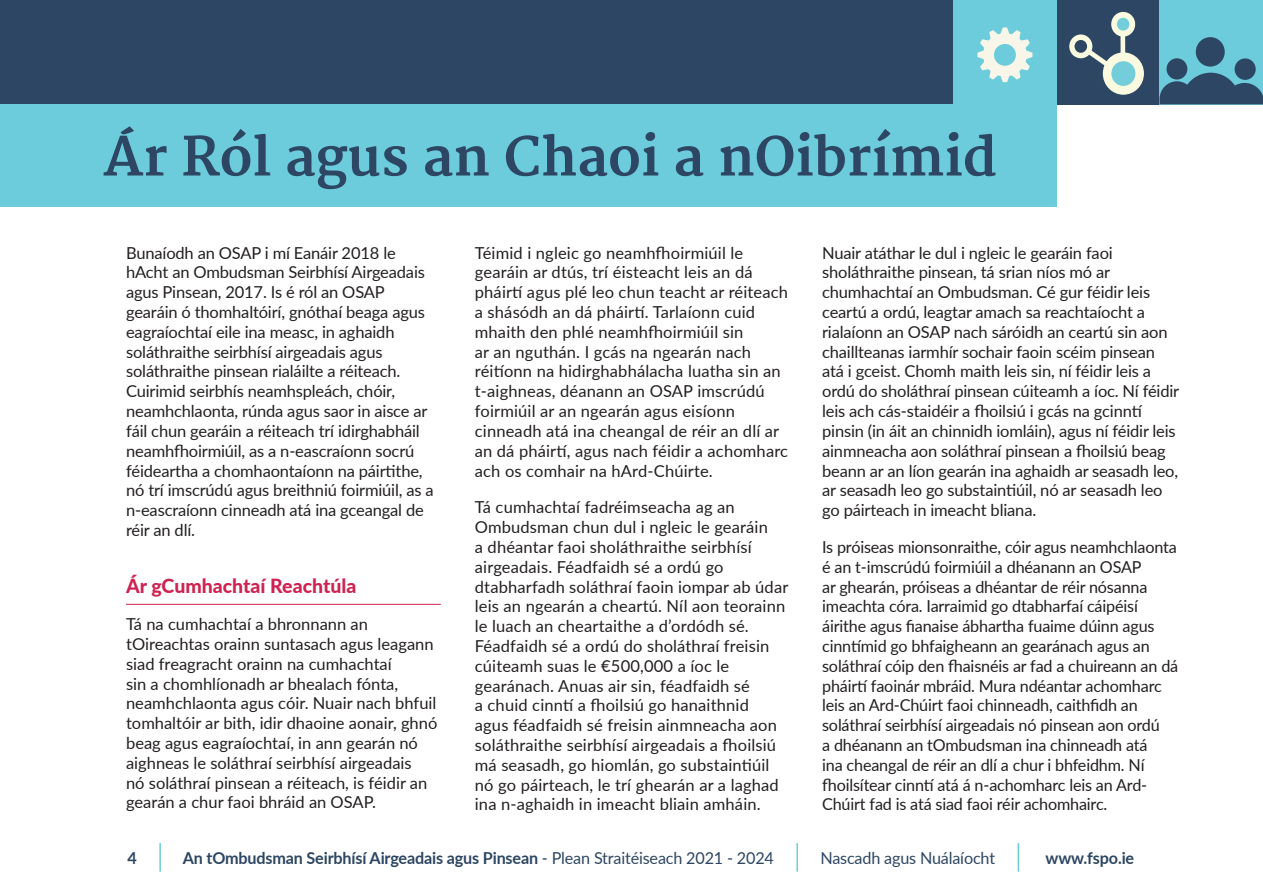
<style>
.page{position:relative;width:1263px;height:893px;background:#fff}
.page>*{position:absolute;margin:0;border:0;box-sizing:border-box;transform-origin:0 0}
.t1{font:700 52.5px "Merriweather";color:#2d4663}
.t2{font:800 19.5px "Lato";color:#ce2352}
.t3{font:16.5px/19.8px "Lato";letter-spacing:-.01em;color:#231f20}
.t4{font:16.5px/19.8px "Lato";letter-spacing:.01em;color:#231f20}
.t5{font:700 16.5px "Lato";letter-spacing:-.01em;color:#2d4663}
.t6{font:16.5px "Lato";letter-spacing:-.01em;color:#2d4663}
.s1{font-weight:400}
</style>
<div class="page">
<div style="left:0;top:0;width:953px;height:105px;background:#2d4663"></div>
<div style="left:0;top:105px;width:1057px;height:102px;background:#6cccdc"></div>
<hr style="left:126px;top:604px;width:315px;height:1px;background:#ce2352">
<div style="left:953px;top:0;width:104px;height:121px;background:#6cccdc"></div>
<div style="left:1057px;top:0;width:102px;height:104px;background:#2d4663"></div>
<div style="left:1159px;top:0;width:104px;height:104px;background:#6cccdc"></div>
<svg style="left:977px;top:27px;width:55px;height:55px"></svg>
<div style="left:1166px;top:58px;width:21px;height:22px;background:#2d4663;border-radius:50%"></div>
<div style="left:1234px;top:58px;width:22px;height:22px;background:#2d4663;border-radius:50%"></div>
<svg style="left:1159px;top:73px;width:103px;height:31px"></svg>
<div style="left:1196px;top:37px;width:29px;height:30px;background:#2d4663;border-radius:50%"></div>
<div style="left:1069px;top:34px;width:23px;height:24px;background:#f9fadf;border-radius:50%"></div>
<div style="left:1103px;top:52px;width:41px;height:43px;background:#f9fadf;border-radius:50%"></div>
<svg style="left:1079px;top:11px;width:58px;height:71px"></svg>
<div style="left:1111px;top:61px;width:24px;height:25px;background:#73cdda;border-radius:50%"></div>
<div style="left:1117px;top:18px;width:12px;height:13px;background:#73cdda;border-radius:50%"></div>
<div style="left:1074px;top:40px;width:13px;height:13px;background:#2d4663;border-radius:50%"></div>
<hr style="left:1262px;top:105px;width:1px;height:151px;background:#f7f6e8">
<hr style="left:1262px;top:0;width:1px;height:105px;background:#2d4663">
<hr style="left:159px;top:843px;width:2px;height:29px;background:#6cccdc">
<hr style="left:796px;top:843px;width:2px;height:29px;background:#6cccdc">
<hr style="left:1017px;top:843px;width:2px;height:29px;background:#6cccdc">
<h1 class="t1" style="left:103px;top:126px;width:895px">Ár Ról agus an Chaoi a nOibrímid</h1>
<p class="t3" style="left:126px;top:242px;width:309px">Bunaíodh an OSAP i mí Eanáir 2018 le hAcht an Ombudsman Seirbhísí Airgeadais agus Pinsean, 2017. Is é ról an OSAP gearáin ó thomhaltóirí, gnóthaí beaga agus eagraíochtaí eile ina measc, in aghaidh soláthraithe seirbhísí airgeadais agus soláthraithe pinsean rialáilte a réiteach.<br>Cuirimid seirbhís neamhspleách, chóir, neamhchlaonta, rúnda agus saor in aisce ar fáil chun gearáin a réiteach trí idirghabháil neamhfhoirmiúil, as a n-eascraíonn socrú féideartha a chomhaontaíonn na páirtithe, nó trí imscrúdú agus breithniú foirmiúil, as a n-eascraíonn cinneadh atá ina gceangal de réir an dlí.</p>
<h2 class="t2" style="left:126px;top:572px;width:232px">Ár gCumhachtaí Reachtúla</h2>
<p class="t3" style="left:126px;top:613px;width:313px">Tá na cumhachtaí a bhronnann an tOireachtas orainn suntasach agus leagann siad freagracht orainn na cumhachtaí<br>sin a chomhlíonadh ar bhealach fónta, neamhchlaonta agus cóir. Nuair nach bhfuil tomhaltóir ar bith, idir dhaoine aonair, ghnó beag agus eagraíochtaí, in ann gearán nó aighneas le soláthraí seirbhísí airgeadais<br>nó soláthraí pinsean a réiteach, is féidir an gearán a chur faoi bhráid an OSAP.</p>
<p class="t4" style="left:475px;top:242px;width:315px">Téimid i ngleic go neamhfhoirmiúil le gearáin ar dtús, trí éisteacht leis an dá pháirtí agus plé leo chun teacht ar réiteach a shásódh an dá pháirtí. Tarlaíonn cuid mhaith den phlé neamhfhoirmiúil sin<br>ar an nguthán. I gcás na ngearán nach réitíonn na hidirghabhálacha luatha sin an t-aighneas, déanann an OSAP imscrúdú foirmiúil ar an ngearán agus eisíonn cinneadh atá ina cheangal de réir an dlí ar an dá pháirtí, agus nach féidir a achomharc ach os comhair na hArd-Chúirte.</p>
<p class="t4" style="left:475px;top:497px;width:315px">Tá cumhachtaí fadréimseacha ag an Ombudsman chun dul i ngleic le gearáin<br>a dhéantar faoi sholáthraithe seirbhísí airgeadais. Féadfaidh sé a ordú go dtabharfadh soláthraí faoin iompar ab údar leis an ngearán a cheartú. Níl aon teorainn le luach an cheartaithe a d’ordódh sé.<br>Féadfaidh sé a ordú do sholáthraí freisin cúiteamh suas le €500,000 a íoc le gearánach. Anuas air sin, féadfaidh sé<br>a chuid cinntí a fhoilsiú go hanaithnid<br>agus féadfaidh sé freisin ainmneacha aon soláthraithe seirbhísí airgeadais a fhoilsiú má seasadh, go hiomlán, go substaintiúil nó go páirteach, le trí ghearán ar a laghad ina n-aghaidh in imeacht bliain amháin.</p>
<p class="t3" style="left:822px;top:242px;width:359px">Nuair atáthar le dul i ngleic le gearáin faoi sholáthraithe pinsean, tá srian níos mó ar chumhachtaí an Ombudsman. Cé gur féidir leis ceartú a ordú, leagtar amach sa reachtaíocht a rialaíonn an OSAP nach sáróidh an ceartú sin aon chaillteanas iarmhír sochair faoin scéim pinsean atá i gceist. Chomh maith leis sin, ní féidir leis a ordú do sholáthraí pinsean cúiteamh a íoc. Ní féidir leis ach cás-staidéir a fhoilsiú i gcás na gcinntí pinsin (in áit an chinnidh iomláin), agus ní féidir leis ainmneacha aon soláthraí pinsean a fhoilsiú beag beann ar an líon gearán ina aghaidh ar seasadh leo, ar seasadh leo go substaintiúil, nó ar seasadh leo go páirteach in imeacht bliana.</p>
<p class="t3" style="left:822px;top:536px;width:358px">Is próiseas mionsonraithe, cóir agus neamhchlaonta é an t-imscrúdú foirmiúil a dhéanann an OSAP<br>ar ghearán, próiseas a dhéantar de réir nósanna imeachta córa. Iarraimid go dtabharfaí cáipéisí áirithe agus fianaise ábhartha fuaime dúinn agus cinntímid go bhfaigheann an gearánach agus an soláthraí cóip den fhaisnéis ar fad a chuireann an dá pháirtí faoinár mbráid. Mura ndéantar achomharc leis an Ard-Chúirt faoi chinneadh, caithfidh an soláthraí seirbhísí airgeadais nó pinsean aon ordú<br>a dhéanann an tOmbudsman ina chinneadh atá<br>ina cheangal de réir an dlí a chur i bhfeidhm. Ní fhoilsítear cinntí atá á n-achomharc leis an Ard-Chúirt fad is atá siad faoi réir achomhairc.</p>
<p class="t5" style="left:128px;top:846px;width:11px">4</p>
<p class="t5" style="left:183px;top:846px;width:593px">An tOmbudsman Seirbhísí Airgeadais agus Pinsean <span class="s1">- Plean Straitéiseach 2021 - 2024</span></p>
<p class="t6" style="left:820px;top:846px;width:176px">Nascadh agus Nuálaíocht</p>
<p class="t5" style="left:1045px;top:846px;width:90px">www.fspo.ie</p>
</div>
